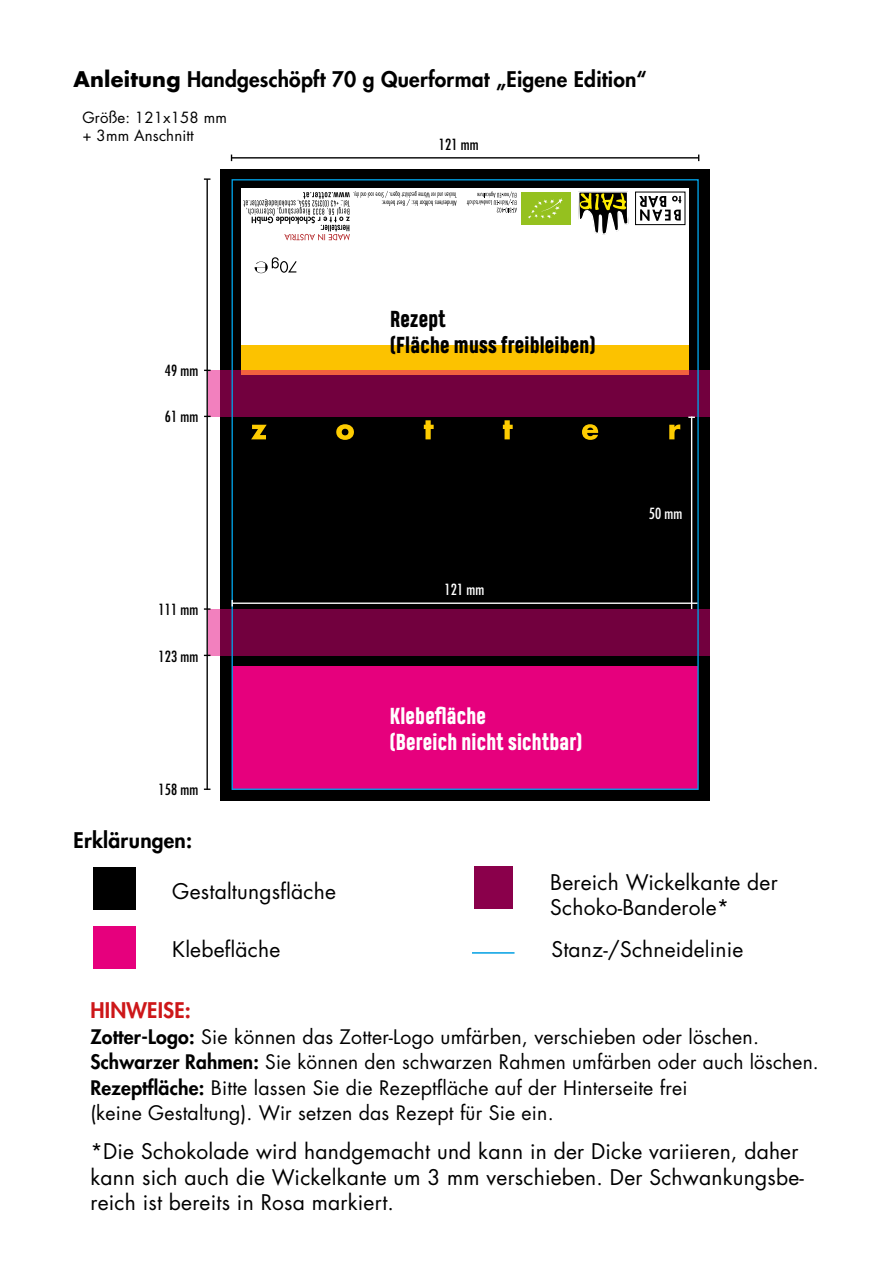
<style>
.page{position:relative;width:893px;height:1263px;background:#fff}
.page>*{position:absolute;margin:0;border:0;box-sizing:border-box;transform-origin:0 0}
.t1{font:800 21.75px/26.1px "Heading Pro";letter-spacing:.01em;color:#fff}
.t2{font:800 21.75px/26.1px "Heading Pro";letter-spacing:.01em;color:#000}
.t3{font:21px/25.2px "Futura Std";letter-spacing:.01em;color:#000}
.t4{font:800 21px "Futura Std";letter-spacing:.01em;color:#000}
.t5{font:800 21px "Futura Std";letter-spacing:.01em;color:#cd1719}
.t6{font:19.5px/25.5px "Futura Std";letter-spacing:.01em;color:#000}
.t7{font:condensed 15px "Futura Std";letter-spacing:.01em;color:#000}
.t8{font:15px/18px "Futura Std";letter-spacing:.01em;color:#000}
.t9{font:condensed 15px "Futura Std";letter-spacing:.01em;color:#fff}
.s1{font-weight:700}
.s2{font-weight:800}
</style>
<div class="page">
<div style="left:220px;top:169px;width:489px;height:631px;background:#000"></div>
<div style="left:93px;top:867px;width:42px;height:43px;background:#000"></div>
<div style="left:93px;top:926px;width:42px;height:43px;background:#e6007d"></div>
<hr style="left:472px;top:952px;width:42px;height:2px;background:#009fe3">
<div style="left:241px;top:188px;width:447px;height:174px;background:#fff"></div>
<div style="left:241px;top:345px;width:447px;height:29px;background:#fcc200"></div>
<svg style="left:467px;top:192px;width:50px;height:20px"></svg>
<div style="left:521px;top:192px;width:50px;height:33px;background:#95c11f"></div>
<svg style="left:528px;top:198px;width:35px;height:21px"></svg>
<div style="left:635px;top:192px;width:50px;height:33px;border:1px solid #000"></div>
<svg style="left:639px;top:196px;width:42px;height:25px"></svg>
<svg style="left:578px;top:191px;width:51px;height:44px"></svg>
<svg style="left:255px;top:257px;width:42px;height:16px"></svg>
<svg style="left:243px;top:191px;width:214px;height:49px"></svg>
<svg style="left:251px;top:420px;width:429px;height:20px"></svg>
<div style="left:208px;top:609px;width:502px;height:46px;background:#72003e"></div>
<div style="left:232px;top:667px;width:466px;height:123px;background:#e6007d"></div>
<svg style="left:208px;top:370px;width:502px;height:47px;background:#800d41"></svg>
<hr style="left:207px;top:179px;width:1px;height:611px;background:#000">
<svg style="left:204px;top:178px;width:6px;height:2px"></svg>
<hr style="left:232px;top:157px;width:467px;height:2px;background:#000">
<hr style="left:232px;top:602px;width:465px;height:2px;background:#fff">
<hr style="left:691px;top:417px;width:1px;height:192px;background:#fff">
<div style="left:474px;top:866px;width:39px;height:42px;background:#8a004b"></div>
<p class="t4" style="left:74px;top:66px;width:575px"><span class="s1">Anleitung</span> Handgeschöpft 70 g Querformat „Eigene Edition“</p>
<p class="t8" style="left:82px;top:109px;width:146px">Größe: 121x158 mm + 3mm Anschnitt</p>
<p class="t7" style="left:439px;top:136px;width:42px">121 mm</p>
<p class="t7" style="left:165px;top:361px;width:35px">49 mm</p>
<p class="t7" style="left:165px;top:407px;width:35px">61 mm</p>
<p class="t7" style="left:158px;top:600px;width:42px">111 mm</p>
<p class="t7" style="left:158px;top:647px;width:42px">123 mm</p>
<p class="t7" style="left:158px;top:781px;width:42px">158 mm</p>
<p class="t4" style="left:74px;top:827px;width:120px">Erklärungen:</p>
<p class="t3" style="left:172px;top:878px;width:165px">Gestaltungsfläche</p>
<p class="t3" style="left:172px;top:937px;width:110px">Klebefläche</p>
<p class="t2" style="left:390px;top:308px;width:207px">Rezept<br>(Fläche muss freibleiben)</p>
<p class="t9" style="left:444px;top:581px;width:42px">121 mm</p>
<p class="t1" style="left:390px;top:705px;width:194px">Klebefläche<br>(Bereich nicht sichtbar)</p>
<p class="t9" style="left:649px;top:504px;width:35px">50 mm</p>
<p class="t3" style="left:550px;top:869px;width:229px">Bereich Wickelkante der<br>Schoko-Banderole*</p>
<p class="t3" style="left:551px;top:937px;width:194px">Stanz-/Schneidelinie</p>
<p class="t5" style="left:90px;top:997px;width:102px">HINWEISE:</p>
<p class="t6" style="left:90px;top:1024px;width:730px"><span class="s2">Zotter-Logo:</span> Sie können das Zotter-Logo umfärben, verschieben oder löschen.<br><span class="s2">Schwarzer Rahmen:</span> Sie können den schwarzen Rahmen umfärben oder auch löschen.<br><span class="s2">Rezeptfläche:</span> Bitte lassen Sie die Rezeptfläche auf der Hinterseite frei<br>(keine Gestaltung). Wir setzen das Rezept für Sie ein.</p>
<p class="t3" style="left:90px;top:1139px;width:715px">*Die Schokolade wird handgemacht und kann in der Dicke variieren, daher kann sich auch die Wickelkante um 3 mm verschieben. Der Schwankungsbe&shy;reich ist bereits in Rosa markiert.</p>
</div>
